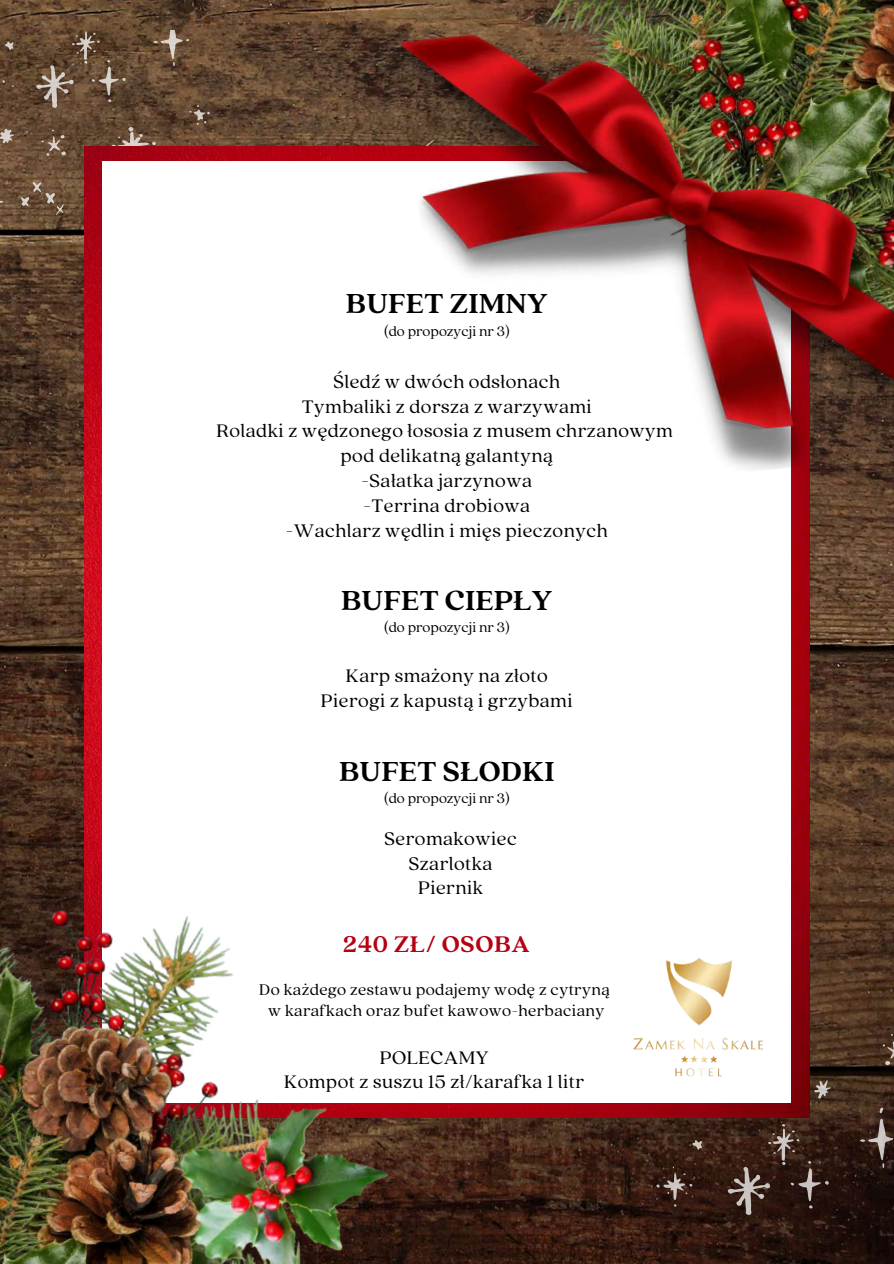
<style>
.page{position:relative;width:894px;height:1264px;background:#fff}
.page>*{position:absolute;margin:0;border:0;box-sizing:border-box;transform-origin:0 0}
.t1{font:700 30.6px "Quincy CF";letter-spacing:.005em;color:#000}
.t2{font:700 25.2px "Quincy CF";letter-spacing:.025em;color:#b50113}
.t3{font:20.1px/24.8px "Quincy CF";letter-spacing:.025em;color:#000;text-align:center}
.t4{font:17.1px/21.3px "Quincy CF";letter-spacing:.025em;color:#000;text-align:center}
.t5{font:15px "Quincy CF";letter-spacing:.005em;color:#000}
</style>
<div class="page">
<img style="left:0;top:0;width:893px;height:1263px">
<svg style="left:692px;top:1139px;width:10px;height:10px"></svg>
<svg style="left:859px;top:1107px;width:34px;height:61px"></svg>
<svg style="left:814px;top:1079px;width:16px;height:19px"></svg>
<svg style="left:727px;top:1123px;width:101px;height:92px"></svg>
<svg style="left:882px;top:1041px;width:11px;height:24px"></svg>
<svg style="left:656px;top:1166px;width:36px;height:40px"></svg>
<svg style="left:5px;top:41px;width:9px;height:9px"></svg>
<svg style="left:153px;top:30px;width:36px;height:36px"></svg>
<svg style="left:111px;top:127px;width:45px;height:20px"></svg>
<svg style="left:0;top:185px;width:3px;height:40px"></svg>
<svg style="left:0;top:129px;width:14px;height:14px"></svg>
<svg style="left:21px;top:182px;width:43px;height:33px"></svg>
<svg style="left:36px;top:31px;width:90px;height:77px"></svg>
<svg style="left:42px;top:129px;width:24px;height:27px"></svg>
<svg style="left:189px;top:105px;width:21px;height:20px"></svg>
<svg style="left:0;top:80px;width:5px;height:9px"></svg>
<img style="left:84px;top:147px;width:725px;height:970px">
<div style="left:102px;top:161px;width:689px;height:941px;background:#fff"></div>
<img style="left:0;top:875px;width:234px;height:388px">
<img style="left:148px;top:1062px;width:254px;height:201px">
<img style="left:399px;top:0;width:494px;height:503px">
<img style="left:633px;top:957px;width:130px;height:120px">
<h1 class="t1" style="left:346px;top:284px;width:203px">BUFET ZIMNY</h1>
<p class="t5" style="left:384px;top:321px;width:127px">(do propozycji nr 3)</p>
<p class="t3" style="left:216px;top:368px;width:458px">Śledź w dwóch odsłonach<br>Tymbaliki z dorsza z warzywami<br>Roladki z wędzonego łososia z musem chrzanowym pod delikatną galantyną<br>-Sałatka jarzynowa<br>-Terrina drobiowa<br>-Wachlarz wędlin i mięs pieczonych</p>
<h1 class="t1" style="left:341px;top:580px;width:213px">BUFET CIEPŁY</h1>
<p class="t5" style="left:384px;top:617px;width:127px">(do propozycji nr 3)</p>
<p class="t3" style="left:321px;top:662px;width:253px">Karp smażony na złoto<br>Pierogi z kapustą i grzybami</p>
<h1 class="t1" style="left:339px;top:750px;width:217px">BUFET SŁODKI</h1>
<p class="t5" style="left:384px;top:788px;width:127px">(do propozycji nr 3)</p>
<p class="t3" style="left:384px;top:825px;width:134px">Seromakowiec<br>Szarlotka<br>Piernik</p>
<p class="t2" style="left:343px;top:927px;width:188px">240 ZŁ/ OSOBA</p>
<p class="t4" style="left:259px;top:977px;width:352px">Do każdego zestawu podajemy wodę z cytryną w karafkach oraz bufet kawowo-herbaciany</p>
<p class="t3" style="left:284px;top:1043px;width:301px">POLECAMY<br>Kompot z suszu 15 zł/karafka 1 litr</p>
</div>
